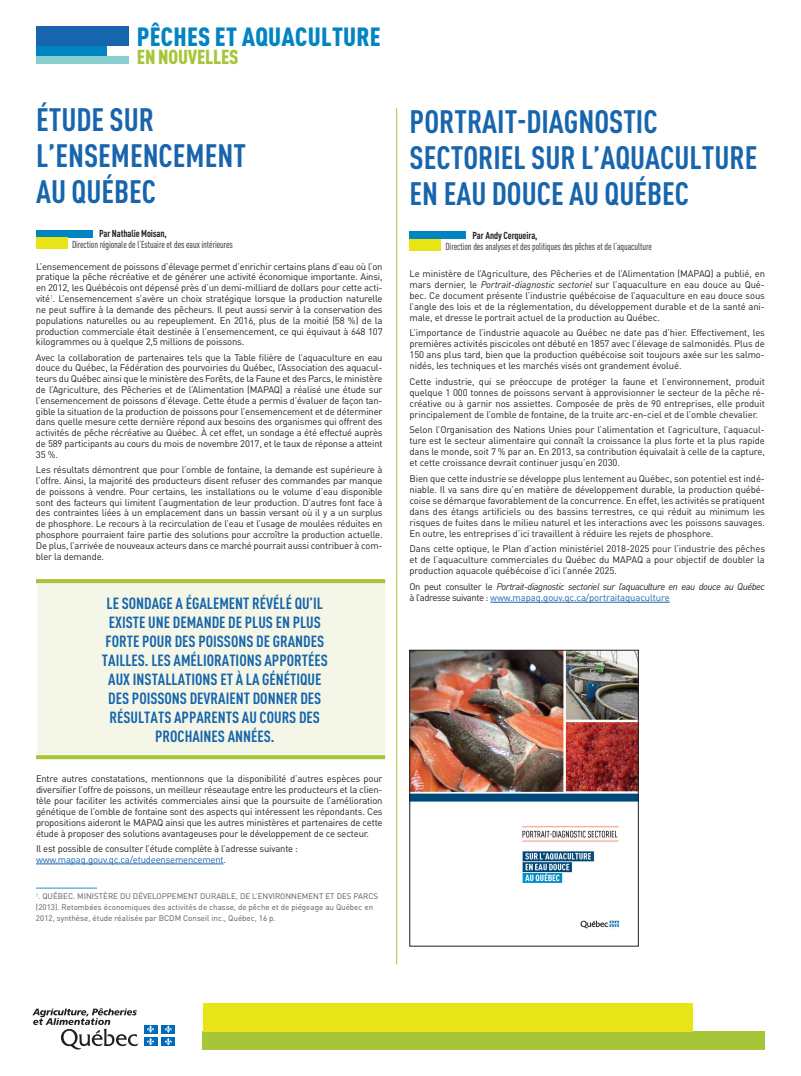
<style>
.page{position:relative;width:801px;height:1076px;background:#fff}
.page>*{position:absolute;margin:0;border:0;box-sizing:border-box;transform-origin:0 0}
.t1{font:700 condensed 32px/36px "DINOT";color:#1765ad}
.t2{font:900 condensed 26px "DINOT";letter-spacing:.01em;color:#0084c2}
.t3{font:900 condensed 20px "DINOT";letter-spacing:-.01em;color:#a7c538}
.t4{font:700 condensed 16px/19px "DINOT";color:#1765ad;text-align:center}
.t5{font:condensed 10px/11px "DINOT";letter-spacing:-.01em;color:#231f20}
.t6{font:9.5px/10.8px "DINOT";letter-spacing:-.02em;color:#231f20;text-align:justify}
.t7{font:italic 9.5px/11px "DINOT";letter-spacing:-.045em;color:#231f20}
.t8{font:8px/11px "DINOT";color:#57585a}
.s1{font-weight:700}
.s2{color:#1765ad}
.s3{font-style:italic}
.s4{font-style:normal}
.s5{font-style:normal;color:#1765ad}
</style>
<div class="page">
<div style="left:36px;top:26px;width:93px;height:20px;background:#1765ad"></div>
<div style="left:36px;top:46px;width:70px;height:10px;background:#0084c2"></div>
<div style="left:36px;top:56px;width:92px;height:8px;background:#8acfcf"></div>
<div style="left:203px;top:1031px;width:562px;height:18px;background:#a7c538"></div>
<div style="left:203px;top:1003px;width:489px;height:28px;background:#e7e515"></div>
<div style="left:161px;top:1024px;width:14px;height:9px;background:#006cb7"></div>
<svg style="left:161px;top:1037px;width:14px;height:8px"></svg>
<img style="left:32px;top:1008px;width:139px;height:42px">
<div style="left:36px;top:230px;width:57px;height:7px;background:#0084c2"></div>
<div style="left:36px;top:237px;width:32px;height:12px;background:#e7e515"></div>
<div style="left:410px;top:232px;width:56px;height:7px;background:#0084c2"></div>
<div style="left:410px;top:239px;width:31px;height:12px;background:#e7e515"></div>
<hr style="left:36px;top:888px;width:61px;height:1px;background:#1f94cc">
<hr style="left:490px;top:602px;width:180px;height:1px;background:#1765ad">
<img style="left:412px;top:652px;width:225px;height:277px">
<div style="left:410px;top:650px;width:229px;height:296px;border:1px solid #231f20"></div>
<div style="left:37px;top:580px;width:347px;height:177px;background:#f4f7e7"></div>
<svg style="left:36px;top:755px;width:349px;height:4px"></svg>
<svg style="left:36px;top:579px;width:349px;height:4px"></svg>
<hr style="left:36px;top:863px;width:188px;height:1px;background:#1765ad">
<hr style="left:396px;top:108px;width:1px;height:856px;background:#a7c538">
<h2 class="t2" style="left:137px;top:21px;width:245px">PÊCHES ET AQUACULTURE</h2>
<h3 class="t3" style="left:137px;top:45px;width:103px">EN NOUVELLES</h3>
<h2 class="t1" style="left:36px;top:101px;width:211px">ÉTUDE SUR<br>L’ENSEMENCEMENT<br>AU QUÉBEC</h2>
<p class="t5" style="left:72px;top:228px;width:162px;text-indent:27px"><span class="s1">Par Nathalie Moisan,<br></span>Direction régionale de l’Estuaire et des eaux intérieures</p>
<p class="t6" style="left:36px;top:260px;width:348px">L’ensemencement de poissons d’élevage permet d’enrichir certains plans d’eau où l’on pratique la pêche récréative et de générer une activité économique importante. Ainsi, en 2012, les Québécois ont dépensé près d’un demi-milliard de dollars pour cette acti&shy;vité<sup>1</sup>. L’ensemencement s’avère un choix stratégique lorsque la production naturelle ne peut suffire à la demande des pêcheurs. Il peut aussi servir à la conservation des populations naturelles ou au repeuplement. En 2016, plus de la moitié (58 %) de la production commerciale était destinée à l’ensemencement, ce qui équivaut à 648 107 kilogrammes ou à quelque 2,5 millions de poissons.</p>
<p class="t6" style="left:36px;top:351px;width:348px">Avec la collaboration de partenaires tels que la Table filière de l’aquaculture en eau douce du Québec, la Fédération des pourvoiries du Québec, l’Association des aquacul&shy;teurs du Québec ainsi que le ministère des Forêts, de la Faune et des Parcs, le ministère de l’Agriculture, des Pêcheries et de l’Alimentation (MAPAQ) a réalisé une étude sur l’ensemencement de poissons d’élevage. Cette étude a permis d’évaluer de façon tan&shy;gible la situation de la production de poissons pour l’ensemencement et de déterminer dans quelle mesure cette dernière répond aux besoins des organismes qui offrent des activités de pêche récréative au Québec. À cet effet, un sondage a été effectué auprès de 589 participants au cours du mois de novembre 2017, et le taux de réponse a atteint 35 %.</p>
<p class="t6" style="left:36px;top:464px;width:348px">Les résultats démontrent que pour l’omble de fontaine, la demande est supérieure à l’offre. Ainsi, la majorité des producteurs disent refuser des commandes par manque de poissons à vendre. Pour certains, les installations ou le volume d’eau disponible sont des facteurs qui limitent l’augmentation de leur production. D’autres font face à des contraintes liées à un emplacement dans un bassin versant où il y a un surplus de phosphore. Le recours à la recirculation de l’eau et l’usage de moulées réduites en phosphore pourraient faire partie des solutions pour accroître la production actuelle.<br>De plus, l’arrivée de nouveaux acteurs dans ce marché pourrait aussi contribuer à com&shy;bler la demande.</p>
<p class="t4" style="left:102px;top:593px;width:227px">LE SONDAGE A ÉGALEMENT RÉVÉLÉ QU’IL EXISTE UNE DEMANDE DE PLUS EN PLUS FORTE POUR DES POISSONS DE GRANDES TAILLES. LES AMÉLIORATIONS APPORTÉES AUX INSTALLATIONS ET À LA GÉNÉTIQUE DES POISSONS DEVRAIENT DONNER DES RÉSULTATS APPARENTS AU COURS DES PROCHAINES ANNÉES.</p>
<p class="t6" style="left:36px;top:773px;width:348px">Entre autres constatations, mentionnons que la disponibilité d’autres espèces pour diversifier l’offre de poissons, un meilleur réseautage entre les producteurs et la clien&shy;tèle pour faciliter les activités commerciales ainsi que la poursuite de l’amélioration génétique de l’omble de fontaine sont des aspects qui intéressent les répondants. Ces propositions aideront le MAPAQ ainsi que les autres ministères et partenaires de cette étude à proposer des solutions avantageuses pour le développement de ce secteur.</p>
<p class="t6" style="left:36px;top:842px;width:264px">Il est possible de consulter l’étude complète à l’adresse suivante : <span class="s2">www.mapaq.gouv.qc.ca/etudeensemencement</span>.</p>
<p class="t8" style="left:36px;top:890px;width:344px"><sup>1</sup>. QUÉBEC. MINISTÈRE DU DÉVELOPPEMENT DURABLE, DE L’ENVIRONNEMENT ET DES PARCS (2013). Retombées économiques des activités de chasse, de pêche et de piégeage au Québec en<br>2012, synthèse, étude réalisée par BCDM Conseil inc., Québec, 16 p.</p>
<h2 class="t1" style="left:410px;top:103px;width:349px">PORTRAIT-DIAGNOSTIC<br>SECTORIEL SUR L’AQUACULTURE<br>EN EAU DOUCE AU QUÉBEC</h2>
<p class="t5" style="left:446px;top:230px;width:208px;text-indent:27px"><span class="s1">Par Andy Cerqueira,<br></span>Direction des analyses et des politiques des pêches et de l’aquaculture</p>
<p class="t6" style="left:410px;top:267px;width:357px">Le ministère de l’Agriculture, des Pêcheries et de l’Alimentation (MAPAQ) a publié, en mars dernier, le <span class="s3">Portrait-diagnostic sectoriel</span> sur l’aquaculture en eau douce au Qué&shy;bec. Ce document présente l’industrie québécoise de l’aquaculture en eau douce sous l’angle des lois et de la réglementation, du développement durable et de la santé ani&shy;male, et dresse le portrait actuel de la production au Québec.</p>
<p class="t6" style="left:410px;top:327px;width:357px">L’importance de l’industrie aquacole au Québec ne date pas d’hier. Effectivement, les premières activités piscicoles ont débuté en 1857 avec l’élevage de salmonidés. Plus de 150 ans plus tard, bien que la production québécoise soit toujours axée sur les salmo&shy;nidés, les techniques et les marchés visés ont grandement évolué.</p>
<p class="t6" style="left:410px;top:375px;width:357px">Cette industrie, qui se préoccupe de protéger la faune et l’environnement, produit quelque 1 000 tonnes de poissons servant à approvisionner le secteur de la pêche ré&shy;créative ou à garnir nos assiettes. Composée de près de 90 entreprises, elle produit principalement de l’omble de fontaine, de la truite arc-en-ciel et de l’omble chevalier.</p>
<p class="t6" style="left:410px;top:424px;width:357px">Selon l’Organisation des Nations Unies pour l’alimentation et l’agriculture, l’aquacul&shy;ture est le secteur alimentaire qui connaît la croissance la plus forte et la plus rapide dans le monde, soit 7 % par an. En 2013, sa contribution équivalait à celle de la capture, et cette croissance devrait continuer jusqu’en 2030.</p>
<p class="t6" style="left:410px;top:472px;width:357px">Bien que cette industrie se développe plus lentement au Québec, son potentiel est indé&shy;niable. Il va sans dire qu’en matière de développement durable, la production québé&shy;coise se démarque favorablement de la concurrence. En effet, les activités se pratiquent dans des étangs artificiels ou des bassins terrestres, ce qui réduit au minimum les risques de fuites dans le milieu naturel et les interactions avec les poissons sauvages.<br>En outre, les entreprises d’ici travaillent à réduire les rejets de phosphore.</p>
<p class="t6" style="left:410px;top:543px;width:357px">Dans cette optique, le Plan d’action ministériel 2018-2025 pour l’industrie des pêches et de l’aquaculture commerciales du Québec du MAPAQ a pour objectif de doubler la production aquacole québécoise d’ici l’année 2025.</p>
<p class="t7" style="left:410px;top:580px;width:357px"><span class="s4">On peut consulter le</span> Portrait-diagnostic sectoriel sur l’aquaculture en eau douce au Québec <span class="s4">à l’adresse suivante :</span> <span class="s5">www.mapaq.gouv.qc.ca/portraitaquaculture</span></p>
</div>
